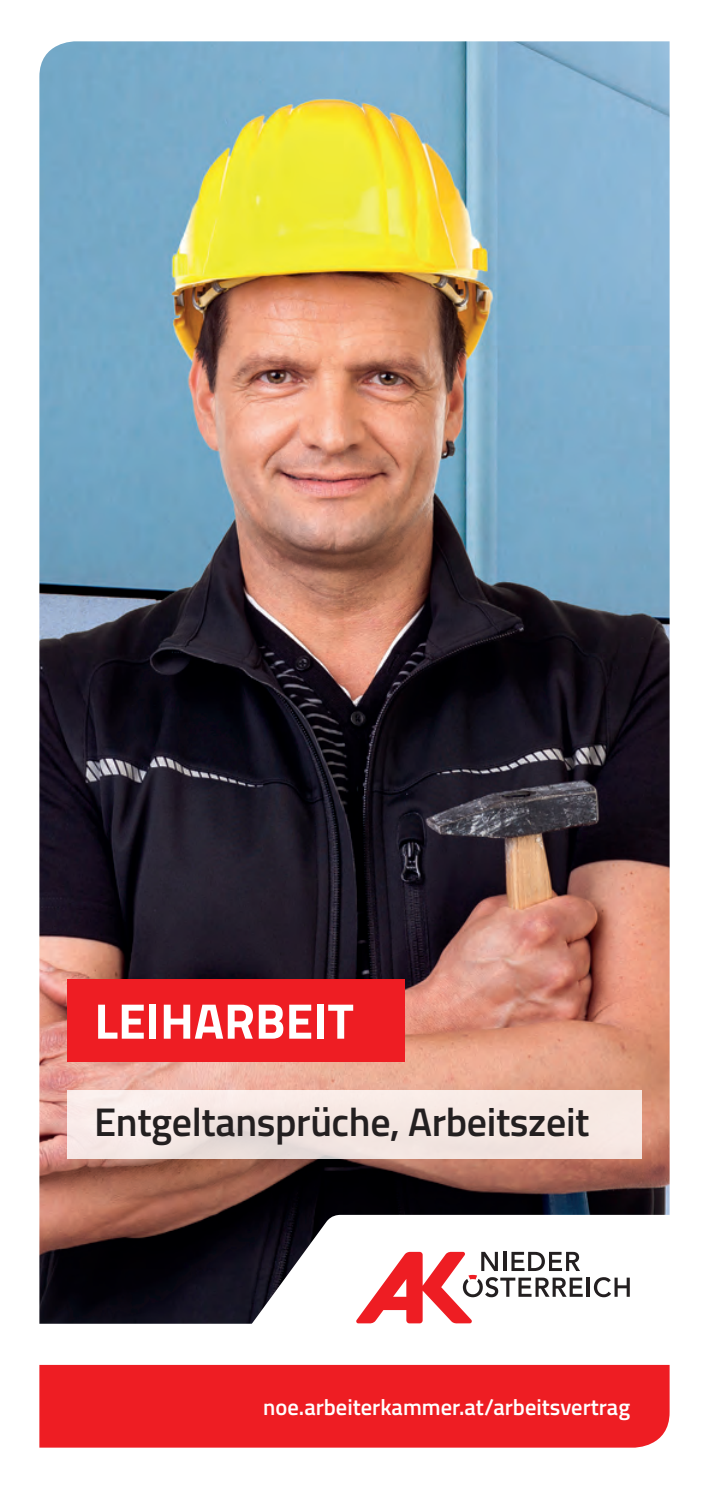
<style>
.page{position:relative;width:709px;height:1489px;background:#fff}
.page>*{position:absolute;margin:0;border:0;box-sizing:border-box;transform-origin:0 0}
.t1{font:700 50px "Titillium";color:#fff}
.t2{font:600 40px "Titillium";letter-spacing:-.01em;color:#231f20}
.t3{font:600 22.5px "Titillium";color:#fff}
</style>
<div class="page">
<img style="left:39px;top:41px;width:630px;height:1282px">
<div style="left:39px;top:1364px;width:630px;height:83px;background:#ee1d23"></div>
<div style="left:67px;top:978px;width:337px;height:83px;background:#ee1d23"></div>
<svg style="left:227px;top:1214px;width:443px;height:110px"></svg>
<hr style="left:586px;top:1277px;width:4px;height:19px;background:#231f20">
<svg style="left:594px;top:1276px;width:35px;height:21px"></svg>
<svg style="left:355px;top:1251px;width:227px;height:72px"></svg>
<div style="left:67px;top:1090px;width:574px;height:68px;background:linear-gradient(to bottom,#faede8,#efe1de)"></div>
<h1 class="t1" style="left:94px;top:982px;width:261px">LEIHARBEIT</h1>
<h2 class="t2" style="left:94px;top:1091px;width:497px">Entgeltansprüche, Arbeitszeit</h2>
<p class="t3" style="left:263px;top:1389px;width:368px">noe.arbeiterkammer.at/arbeitsvertrag</p>
</div>
